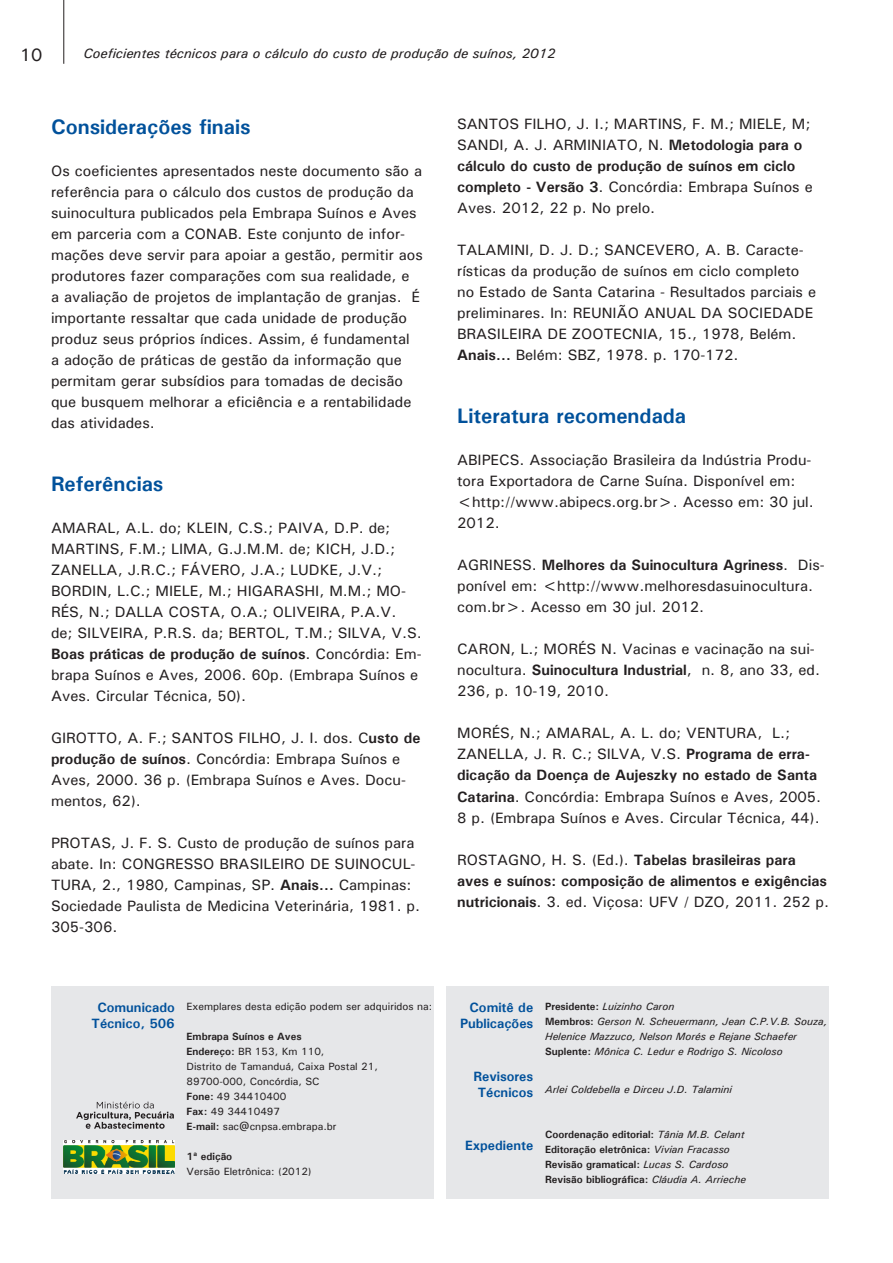
<style>
.page{position:relative;width:893px;height:1263px;background:#fff}
.page>*{position:absolute;margin:0;border:0;box-sizing:border-box;transform-origin:0 0}
.t1{font:700 21px "Univers";color:#01519b}
.t2{font:500 18px "Univers";color:#231f20}
.t3{font:500 15px/21px "Univers";color:#231f20}
.t4{font:700 15px/21px "Univers";color:#231f20}
.t5{font:700 13.5px/16.2px "Univers";color:#01519b;text-align:center}
.t6{font:italic 500 13.5px "Univers";color:#231f20}
.t7{font:500 10.5px "Univers";color:#231f20}
.t8{font:italic 500 10.5px/15px "Univers";color:#231f20}
.t9{font:700 10.5px "Univers";color:#231f20}
.s1{font-weight:700}
.s2{font-weight:500}
.s3{font-weight:700;font-style:normal}
.s4{font-weight:500;font-style:italic}
</style>
<div class="page">
<hr style="left:63px;top:0;width:1px;height:64px;background:#231f20">
<div style="left:51px;top:986px;width:383px;height:213px;background:#e6e7e9"></div>
<div style="left:446px;top:986px;width:383px;height:213px;background:#e6e7e9"></div>
<img style="left:63px;top:1140px;width:112px;height:34px">
<svg style="left:76px;top:1101px;width:98px;height:28px"></svg>
<p class="t2" style="left:20px;top:44px;width:24px">10</p>
<p class="t6" style="left:83px;top:45px;width:474px">Coeficientes técnicos para o cálculo do custo de produção de suínos, 2012</p>
<p class="t1" style="left:51px;top:113px;width:201px">Considerações finais</p>
<p class="t3" style="left:51px;top:160px;width:373px">Os coeficientes apresentados neste documento são a referência para o cálculo dos custos de produção da suinocultura publicados pela Embrapa Suínos e Aves em parceria com a CONAB. Este conjunto de infor&shy;mações deve servir para apoiar a gestão, permitir aos produtores fazer comparações com sua realidade, e<br>a avaliação de projetos de implantação de granjas. É importante ressaltar que cada unidade de produção produz seus próprios índices. Assim, é fundamental<br>a adoção de práticas de gestão da informação que permitam gerar subsídios para tomadas de decisão que busquem melhorar a eficiência e a rentabilidade das atividades.</p>
<p class="t1" style="left:51px;top:470px;width:114px">Referências</p>
<p class="t3" style="left:51px;top:517px;width:372px">AMARAL, A.L. do; KLEIN, C.S.; PAIVA, D.P. de; MARTINS, F.M.; LIMA, G.J.M.M. de; KICH, J.D.; ZANELLA, J.R.C.; FÁVERO, J.A.; LUDKE, J.V.; BORDIN, L.C.; MIELE, M.; HIGARASHI, M.M.; MO-RÉS, N.; DALLA COSTA, O.A.; OLIVEIRA, P.A.V.<br>de; SILVEIRA, P.R.S. da; BERTOL, T.M.; SILVA, V.S.<br><span class="s1">Boas práticas de produção de suínos</span>. Concórdia: Em&shy;brapa Suínos e Aves, 2006. 60p. (Embrapa Suínos e Aves. Circular Técnica, 50).</p>
<p class="t3" style="left:51px;top:727px;width:371px">GIROTTO, A. F.; SANTOS FILHO, J. I. dos. C<span class="s1">usto de produção de suínos</span>. Concórdia: Embrapa Suínos e Aves, 2000. 36 p. (Embrapa Suínos e Aves. Docu&shy;mentos, 62).</p>
<p class="t3" style="left:51px;top:832px;width:366px;text-align:justify">PROTAS, J. F. S. Custo de produção de suínos para abate. In: CONGRESSO BRASILEIRO DE SUINOCUL-TURA, 2., 1980, Campinas, SP. <span class="s1">Anais...</span> Campinas:</p>
<p class="t3" style="left:51px;top:895px;width:371px">Sociedade Paulista de Medicina Veterinária, 1981. p.<br>305-306.</p>
<p class="t3" style="left:457px;top:113px;width:357px">SANTOS FILHO, J. I.; MARTINS, F. M.; MIELE, M; SANDI, A. J. ARMINIATO, N. <span class="s1">Metodologia para o cálculo do custo de produção de suínos em ciclo completo - Versão 3</span>. Concórdia: Embrapa Suínos e Aves. 2012, 22 p. No prelo.</p>
<p class="t3" style="left:457px;top:239px;width:360px">TALAMINI, D. J. D.; SANCEVERO, A. B. Caracte&shy;rísticas da produção de suínos em ciclo completo no Estado de Santa Catarina - Resultados parciais e preliminares. In: REUNIÃO ANUAL DA SOCIEDADE BRASILEIRA DE ZOOTECNIA, 15., 1978, Belém.<br><span class="s1">Anais...</span> Belém: SBZ, 1978. p. 170-172.</p>
<p class="t1" style="left:457px;top:403px;width:231px">Literatura recomendada</p>
<p class="t3" style="left:457px;top:449px;width:358px">ABIPECS. Associação Brasileira da Indústria Produ&shy;tora Exportadora de Carne Suína. Disponível em: &lt;http://www.abipecs.org.br&gt;. Acesso em: 30 jul.<br>2012.</p>
<p class="t3" style="left:457px;top:554px;width:369px">AGRINESS. <span class="s1">Melhores da Suinocultura Agriness</span>. Dis&shy;ponível em: &lt;http://www.melhoresdasuinocultura. com.br&gt;. Acesso em 30 jul. 2012.</p>
<p class="t3" style="left:457px;top:638px;width:364px">CARON, L.; MORÉS N. Vacinas e vacinação na sui&shy;nocultura. <span class="s1">Suinocultura Industrial</span>, n. 8, ano 33, ed.<br>236, p. 10-19, 2010.</p>
<p class="t3" style="left:457px;top:722px;width:366px">MORÉS, N.; AMARAL, A. L. do; VENTURA, L.; ZANELLA, J. R. C.; SILVA, V.S. <span class="s1">Programa de erra&shy;dicação da Doença de Aujeszky no estado de Santa Catarina</span>. Concórdia: Embrapa Suínos e Aves, 2005.<br>8 p. (Embrapa Suínos e Aves. Circular Técnica, 44).</p>
<p class="t4" style="left:457px;top:848px;width:374px"><span class="s2">ROSTAGNO, H. S. (Ed.).</span> Tabelas brasileiras para aves e suínos: composição de alimentos e exigências nutricionais<span class="s2">. 3. ed. Viçosa: UFV / DZO, 2011. 252 p.</span></p>
<p class="t5" style="left:92px;top:999px;width:85px">Comunicado<br>Técnico, 506</p>
<p class="t7" style="left:187px;top:999px;width:247px">Exemplares desta edição podem ser adquiridos na:</p>
<p class="t9" style="left:187px;top:1029px;width:117px">Embrapa Suínos e Aves</p>
<p class="t7" style="left:187px;top:1044px;width:139px"><span class="s1">Endereço:</span> BR 153, Km 110,</p>
<p class="t7" style="left:187px;top:1059px;width:193px">Distrito de Tamanduá, Caixa Postal 21,</p>
<p class="t7" style="left:187px;top:1074px;width:135px">89700-000, Concórdia, SC</p>
<p class="t7" style="left:187px;top:1089px;width:101px"><span class="s1">Fone:</span> 49 34410400</p>
<p class="t7" style="left:187px;top:1104px;width:95px"><span class="s1">Fax:</span> 49 34410497</p>
<p class="t7" style="left:187px;top:1119px;width:151px"><span class="s1">E-mail:</span> sac@cnpsa.embrapa.br</p>
<p class="t9" style="left:187px;top:1149px;width:47px">1ª edição</p>
<p class="t7" style="left:187px;top:1164px;width:126px">Versão Eletrônica: (2012)</p>
<p class="t5" style="left:460px;top:999px;width:75px;text-align:right">Comitê de<br>Publicações</p>
<p class="t5" style="left:473px;top:1068px;width:61px">Revisores<br>Técnicos</p>
<p class="t5" style="left:465px;top:1136px;width:70px">Expediente</p>
<p class="t8" style="left:545px;top:998px;width:131px"><span class="s3">Presidente:</span> Luizinho Caron</p>
<p class="t8" style="left:545px;top:1013px;width:284px"><span class="s3">Membros:</span> Gerson N. Scheuermann, Jean C.P.V.B. Souza,<br>Helenice Mazzuco, Nelson Morés e Rejane Schaefer</p>
<p class="t8" style="left:545px;top:1043px;width:239px"><span class="s3">Suplente:</span> Mônica C. Ledur e Rodrigo S. Nicoloso</p>
<p class="t8" style="left:545px;top:1082px;width:188px">Arlei Coldebella e Dirceu J.D. Talamini</p>
<p class="t9" style="left:545px;top:1128px;width:201px">Coordenação editorial: <span class="s4">Tânia M.B. Celant</span></p>
<p class="t9" style="left:545px;top:1143px;width:186px">Editoração eletrônica: <span class="s4">Vivian Fracasso</span></p>
<p class="t9" style="left:545px;top:1158px;width:185px">Revisão gramatical: <span class="s4">Lucas S. Cardoso</span></p>
<p class="t9" style="left:545px;top:1173px;width:202px">Revisão bibliográfica: <span class="s4">Cláudia A. Arrieche</span></p>
</div>
